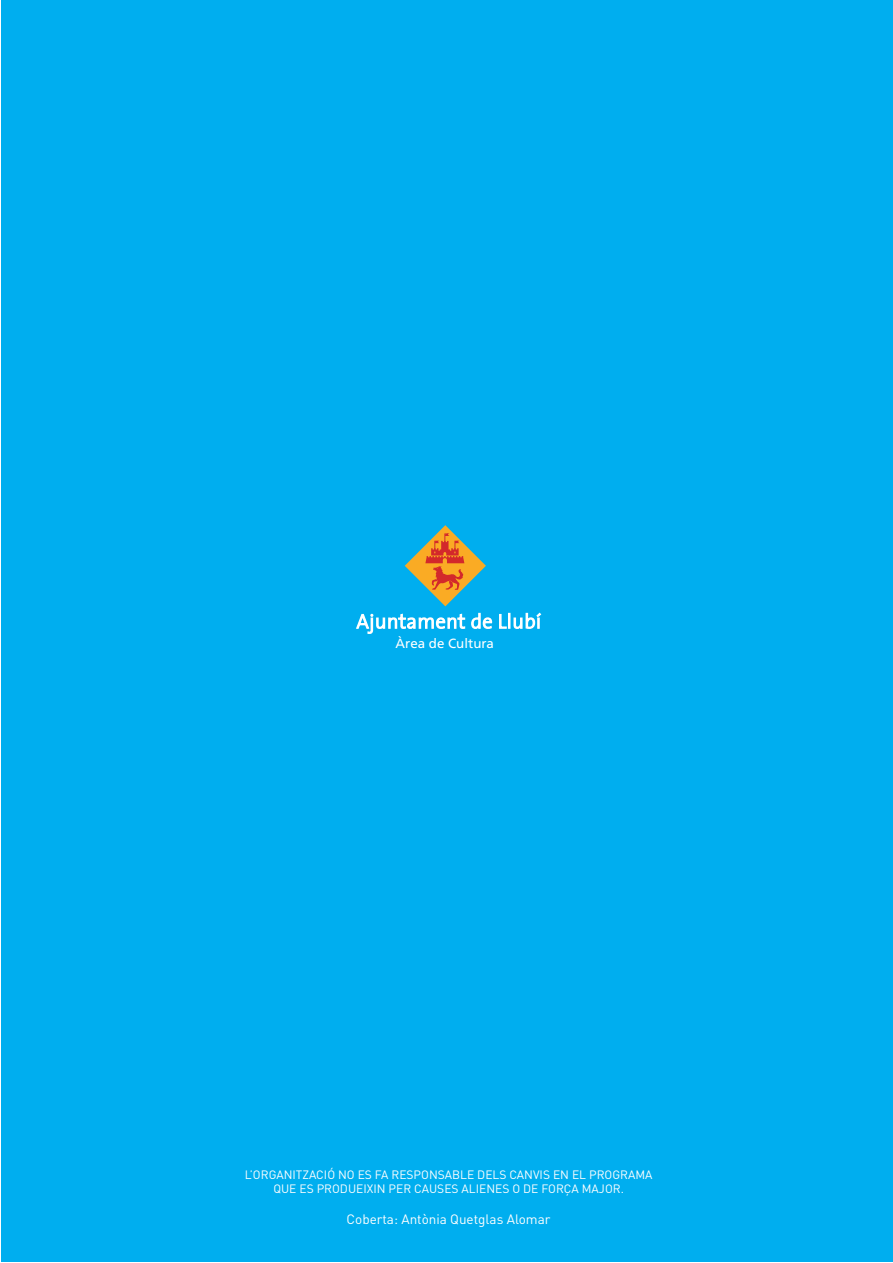
<style>
.page{position:relative;width:893px;height:1263px;background:#fff}
.page>*{position:absolute;margin:0;border:0;box-sizing:border-box;transform-origin:0 0}
.t1{font:13.5px "DINOT";color:#fff}
.t2{font:13.35px "Frutiger";color:#fff}
.t3{font:12px "DINOT";color:#fff}
</style>
<div class="page">
<div style="left:1px;top:1px;width:891px;height:1261px;background:#00aeef"></div>
<svg style="left:356px;top:525px;width:186px;height:109px"></svg>
<p class="t2" style="left:396px;top:636px;width:100px">Àrea de Cultura</p>
<p class="t3" style="left:245px;top:1166px;width:409px">L’ORGANITZACIÓ NO ES FA RESPONSABLE DELS CANVIS EN EL PROGRAMA</p>
<p class="t3" style="left:273px;top:1180px;width:352px">QUE ES PRODUEIXIN PER CAUSES ALIENES O DE FORÇA MAJOR.</p>
<p class="t1" style="left:347px;top:1210px;width:205px">Coberta: Antònia Quetglas Alomar</p>
</div>
